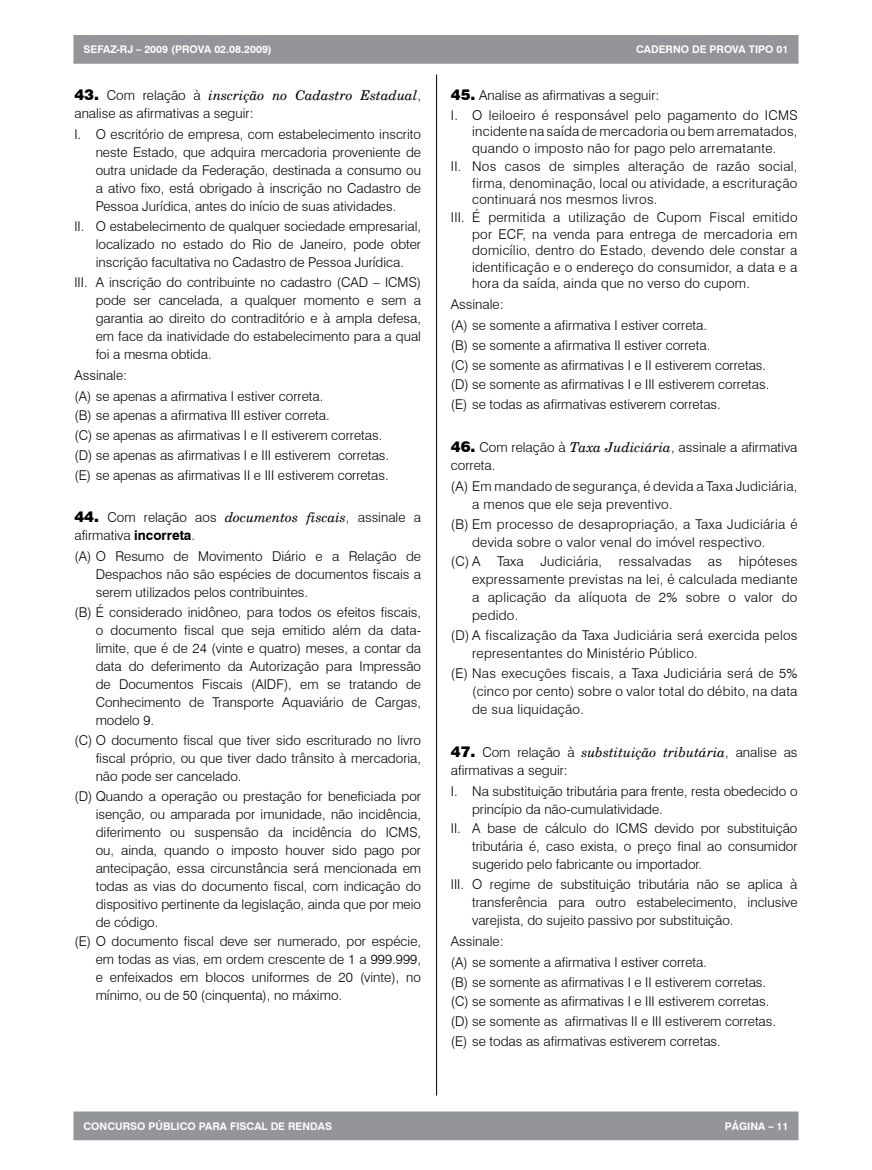
<style>
.page{position:relative;width:872px;height:1170px;background:#fff}
.page>*{position:absolute;margin:0;border:0;box-sizing:border-box;transform-origin:0 0}
.t1{font:300 13.5px/18px "Swiss 721 BT";color:#000;text-align:justify}
.t2{font:300 13.5px/18px "Swiss 721 BT";letter-spacing:.02em;color:#000}
.t3{font:italic 13.5px "New Century Schlbk";color:#000}
.t4{font:700 10.5px "Swiss 721 BT";color:#fff}
.s1{font-family:"Swiss 721 BT";font-weight:900;font-style:normal;font-size:15px}
.s2{font-family:"Swiss 721 BT";font-weight:300;font-style:normal}
.s3{font-weight:900;font-size:15px}
.s4{font-family:"New Century Schlbk";font-weight:400;font-style:italic}
.s5{font-weight:700}
</style>
<div class="page">
<div style="left:74px;top:36px;width:723px;height:27px;background:#939598"></div>
<div style="left:73px;top:35px;width:725px;height:29px;border:2px solid #939598"></div>
<div style="left:74px;top:1112px;width:723px;height:27px;background:#939598"></div>
<div style="left:73px;top:1111px;width:725px;height:29px;border:2px solid #939598"></div>
<hr style="left:436px;top:74px;width:1px;height:1021px;background:#000">
<p class="t4" style="left:83px;top:43px;width:190px">SEFAZ-RJ – 2009 (PROVA 02.08.2009)</p>
<p class="t4" style="left:636px;top:43px;width:154px">CADERNO DE PROVA TIPO 01</p>
<p class="t3" style="left:74px;top:87px;width:348px"><span class="s1">43.</span> <span class="s2">Com relação à</span> inscrição no Cadastro Estadual<span class="s2">,</span></p>
<p class="t1" style="left:74px;top:103px;width:348px;line-height:21px">analise as afirmativas a seguir:<br>I. O escritório de empresa, com estabelecimento inscrito</p>
<p class="t1" style="left:96px;top:143px;width:327px">neste Estado, que adquira mercadoria proveniente de outra unidade da Federação, destinada a consumo ou a ativo fixo, está obrigado à inscrição no Cadastro de Pessoa Jurídica, antes do início de suas atividades.</p>
<p class="t1" style="left:96px;top:217px;width:327px;text-indent:-21px">II. O estabelecimento de qualquer sociedade empresarial, localizado no estado do Rio de Janeiro, pode obter inscrição facultativa no Cadastro de Pessoa Jurídica.</p>
<p class="t1" style="left:96px;top:273px;width:327px;text-indent:-21px">III. A inscrição do contribuinte no cadastro (CAD – ICMS) pode ser cancelada, a qualquer momento e sem a garantia ao direito do contraditório e à ampla defesa, em face da inatividade do estabelecimento para a qual foi a mesma obtida.</p>
<p class="t1" style="left:74px;top:364px;width:250px;line-height:21px">Assinale:<br>(A) se apenas a afirmativa I estiver correta.</p>
<p class="t1" style="left:74px;top:405px;width:316px;line-height:19.6px;text-align:left">(B) se apenas a afirmativa III estiver correta.<br>(C) se apenas as afirmativas I e II estiverem corretas. (D) se apenas as afirmativas I e III estiverem corretas. (E) se apenas as afirmativas II e III estiverem corretas.</p>
<p class="t1" style="left:74px;top:508px;width:348px"><span class="s3">44.</span> Com relação aos <span class="s4">documentos fiscais</span>, assinale a afirmativa <span class="s5">incorreta</span>.</p>
<p class="t1" style="left:96px;top:547px;width:327px;text-indent:-21px">(A) O Resumo de Movimento Diário e a Relação de Despachos não são espécies de documentos fiscais a serem utilizados pelos contribuintes.</p>
<p class="t1" style="left:96px;top:603px;width:327px;text-indent:-21px">(B) É considerado inidôneo, para todos os efeitos fiscais, o documento fiscal que seja emitido além da data&shy;limite, que é de 24 (vinte e quatro) meses, a contar da data do deferimento da Autorização para Impressão de Documentos Fiscais (AIDF), em se tratando de Conhecimento de Transporte Aquaviário de Cargas, modelo 9.</p>
<p class="t1" style="left:96px;top:731px;width:327px;text-indent:-21px">(C) O documento fiscal que tiver sido escriturado no livro fiscal próprio, ou que tiver dado trânsito à mercadoria, não pode ser cancelado.</p>
<p class="t1" style="left:96px;top:786px;width:327px;text-indent:-21px">(D) Quando a operação ou prestação for beneficiada por isenção, ou amparada por imunidade, não incidência, diferimento ou suspensão da incidência do ICMS, ou, ainda, quando o imposto houver sido pago por antecipação, essa circunstância será mencionada em todas as vias do documento fiscal, com indicação do dispositivo pertinente da legislação, ainda que por meio de código.</p>
<p class="t1" style="left:96px;top:932px;width:327px;text-indent:-21px">(E) O documento fiscal deve ser numerado, por espécie, em todas as vias, em ordem crescente de 1 a 999.999, e enfeixados em blocos uniformes de 20 (vinte), no mínimo, ou de 50 (cinquenta), no máximo.</p>
<p class="t2" style="left:451px;top:86px;width:348px;line-height:19.5px"><span class="s3">45.</span> Analise as afirmativas a seguir:<br>I. O leiloeiro é responsável pelo pagamento do ICMS</p>
<p class="t2" style="left:472px;top:123px;width:327px;line-height:16.5px">incidente na saída de mercadoria ou bem arrematados, quando o imposto não for pago pelo arrematante.</p>
<p class="t1" style="left:472px;top:158px;width:327px;line-height:16.5px;text-indent:-21px">II. Nos casos de simples alteração de razão social, firma, denominação, local ou atividade, a escrituração continuará nos mesmos livros.</p>
<p class="t1" style="left:472px;top:209px;width:327px;line-height:16.5px;text-indent:-21px">III. É permitida a utilização de Cupom Fiscal emitido por ECF, na venda para entrega de mercadoria em domicílio, dentro do Estado, devendo dele constar a identificação e o endereço do consumidor, a data e a hora da saída, ainda que no verso do cupom.</p>
<p class="t1" style="left:451px;top:294px;width:258px;line-height:21px">Assinale:<br>(A) se somente a afirmativa I estiver correta.</p>
<p class="t1" style="left:451px;top:335px;width:320px;line-height:19.6px;text-align:left">(B) se somente a afirmativa II estiver correta.<br>(C) se somente as afirmativas I e II estiverem corretas. (D) se somente as afirmativas I e III estiverem corretas. (E) se todas as afirmativas estiverem corretas.</p>
<p class="t1" style="left:451px;top:438px;width:348px"><span class="s3">46.</span> Com relação à <span class="s4">Taxa Judiciária</span>, assinale a afirmativa correta.</p>
<p class="t2" style="left:472px;top:477px;width:327px;text-indent:-21px">(A) Em mandado de segurança, é devida a Taxa Judiciária, a menos que ele seja preventivo.</p>
<p class="t2" style="left:472px;top:514px;width:327px;text-indent:-21px">(B) Em processo de desapropriação, a Taxa Judiciária é devida sobre o valor venal do imóvel respectivo.</p>
<p class="t1" style="left:472px;top:552px;width:327px;text-indent:-21px">(C) A Taxa Judiciária, ressalvadas as hipóteses expressamente previstas na lei, é calculada mediante a aplicação da alíquota de 2% sobre o valor do pedido.</p>
<p class="t2" style="left:472px;top:626px;width:327px;text-indent:-21px">(D) A fiscalização da Taxa Judiciária será exercida pelos representantes do Ministério Público.</p>
<p class="t1" style="left:472px;top:663px;width:327px;text-indent:-21px">(E) Nas execuções fiscais, a Taxa Judiciária será de 5% (cinco por cento) sobre o valor total do débito, na data de sua liquidação.</p>
<p class="t3" style="left:451px;top:743px;width:348px"><span class="s1">47.</span> <span class="s2">Com relação à</span> substituição tributária<span class="s2">, analise as</span></p>
<p class="t1" style="left:451px;top:759px;width:348px;line-height:21px">afirmativas a seguir:<br>I. Na substituição tributária para frente, resta obedecido o</p>
<p class="t1" style="left:451px;top:798px;width:348px;line-height:19.6px;text-indent:21px">princípio da não-cumulatividade.<br>II. A base de cálculo do ICMS devido por substituição</p>
<p class="t1" style="left:472px;top:837px;width:327px">tributária é, caso exista, o preço final ao consumidor sugerido pelo fabricante ou importador.</p>
<p class="t1" style="left:472px;top:875px;width:327px;text-indent:-21px">III. O regime de substituição tributária não se aplica à transferência para outro estabelecimento, inclusive varejista, do sujeito passivo por substituição.</p>
<p class="t1" style="left:451px;top:930px;width:258px;line-height:21px">Assinale:<br>(A) se somente a afirmativa I estiver correta.</p>
<p class="t1" style="left:451px;top:971px;width:327px;line-height:19.6px;text-align:left">(B) se somente as afirmativas I e II estiverem corretas. (C) se somente as afirmativas I e III estiverem corretas. (D) se somente as afirmativas II e III estiverem corretas. (E) se todas as afirmativas estiverem corretas.</p>
<p class="t4" style="left:83px;top:1119px;width:250px">CONCURSO PÚBLICO PARA FISCAL DE RENDAS</p>
<p class="t4" style="left:725px;top:1119px;width:65px">PÁGINA – 11</p>
</div>
